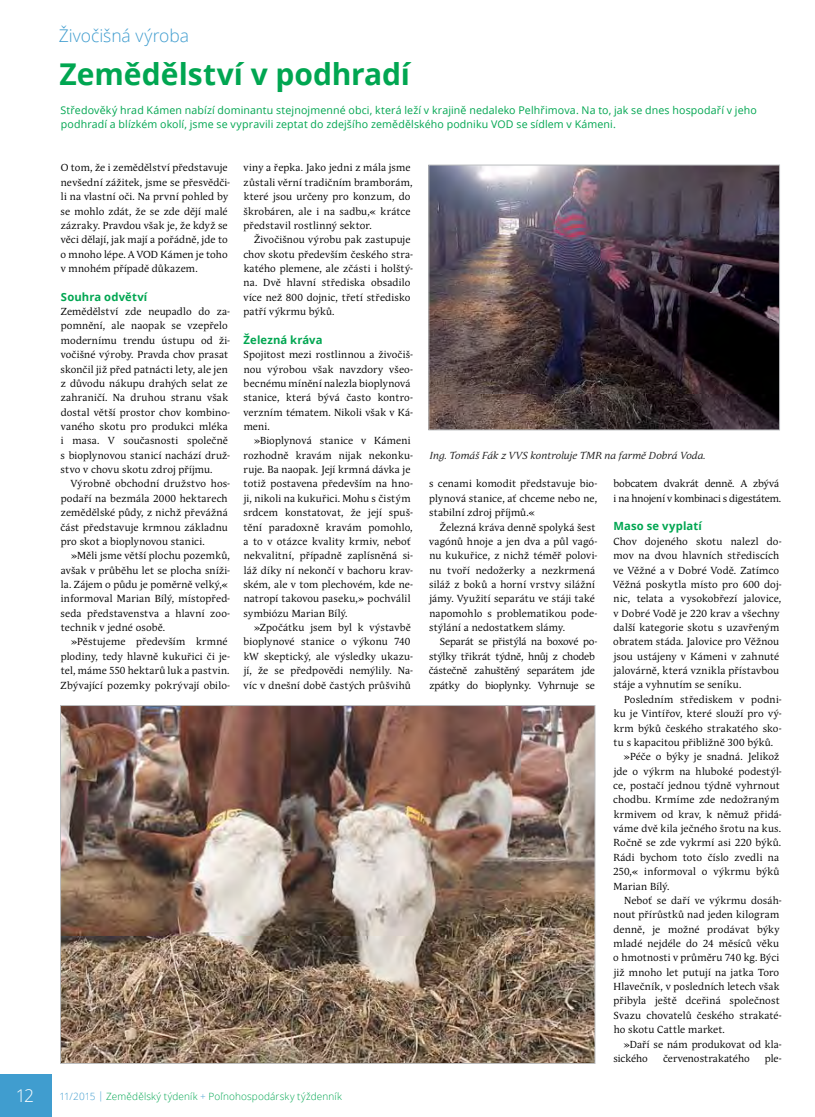
<style>
.page{position:relative;width:815px;height:1117px;background:#fff}
.page>*{position:absolute;margin:0;border:0;box-sizing:border-box;transform-origin:0 0}
.t1{font:700 30px "Open Sans";color:#00a651}
.t2{font:300 17.5px "Open Sans";letter-spacing:-.005em;color:#409dcf}
.t3{font:300 17.5px "Open Sans";color:#fff}
.t4{font:700 11.25px "Open Sans";letter-spacing:.015em;color:#00a651}
.t5{font:10.62px/14.4px "Open Sans";letter-spacing:.015em;color:#00a651}
.t6{font:10.12px/14.4px "Andulka Book Pro";letter-spacing:.015em;color:#000}
.t7{font:10.12px/14.4px "Andulka Book Pro";letter-spacing:-.01em;color:#000}
.t8{font:10.12px/14.4px "Andulka Book Pro";letter-spacing:-.015em;color:#000}
.t9{font:italic 10.12px "Andulka Book Pro";color:#222}
.t10{font:300 10px "Open Sans";letter-spacing:.015em;color:#00a651}
.s1{color:#409dcf}
</style>
<div class="page">
<div style="left:0;top:1074px;width:51px;height:42px;background:#409dcf"></div>
<img style="left:62px;top:707px;width:531px;height:354px">
<img style="left:431px;top:167px;width:347px;height:261px">
<div style="left:429px;top:165px;width:351px;height:265px;border:1px solid #bcbec0"></div>
<h2 class="t2" style="left:59px;top:24px;width:132px">Živočišná výroba</h2>
<h1 class="t1" style="left:59px;top:53px;width:352px">Zemědělství v podhradí</h1>
<p class="t5" style="left:61px;top:103px;width:698px">Středověký hrad Kámen nabízí dominantu stejnojmenné obci, která leží v krajině nedaleko Pelhřimova. Na to, jak se dnes hospodaří v jeho podhradí a blízkém okolí, jsme se vypravili zeptat do zdejšího zemědělského podniku VOD se sídlem v Kámeni.</p>
<p class="t6" style="left:61px;top:161px;width:171px">O tom, že i zemědělství představuje nevšední zážitek, jsme se přesvědči&shy;li na vlastní oči. Na první pohled by se mohlo zdát, že se zde dějí malé zázraky. Pravdou však je, že když se věci dělají, jak mají a pořádně, jde to o mnoho lépe. A VOD Kámen je toho v mnohém případě důkazem.</p>
<p class="t4" style="left:61px;top:288px;width:88px">Souhra odvětví</p>
<p class="t6" style="left:61px;top:304px;width:171px">Zemědělství zde neupadlo do za&shy;pomnění, ale naopak se vzepřelo modernímu trendu ústupu od ži&shy;vočišné výroby. Pravda chov prasat skončil již před patnácti lety, ale jen z důvodu nákupu drahých selat ze zahraničí. Na druhou stranu však dostal větší prostor chov kombino&shy;vaného skotu pro produkci mléka i masa. V současnosti společně s bioplynovou stanicí nachází druž&shy;stvo v chovu skotu zdroj příjmu.</p>
<p class="t6" style="left:60px;top:476px;width:171px;text-indent:11px">Výrobně obchodní družstvo hos&shy;podaří na bezmála 2000 hektarech zemědělské půdy, z nichž převážná část představuje krmnou základnu pro skot a bioplynovou stanici.</p>
<p class="t6" style="left:61px;top:548px;width:171px;text-indent:10px">»Měli jsme větší plochu pozemků, avšak v průběhu let se plocha sníži&shy;la. Zájem o půdu je poměrně velký,« informoval Marian Bílý, místopřed&shy;seda představenstva a hlavní zoo&shy;technik v jedné osobě.</p>
<p class="t6" style="left:61px;top:634px;width:171px;text-indent:10px">»Pěstujeme především krmné plodiny, tedy hlavně kukuřici či je&shy;tel, máme 550 hektarů luk a pastvin.<br>Zbývající pozemky pokrývají obilo-</p>
<p class="t6" style="left:243px;top:161px;width:171px">viny a řepka. Jako jedni z mála jsme zůstali věrní tradičním bramborám, které jsou určeny pro konzum, do škrobáren, ale i na sadbu,« krátce představil rostlinný sektor.</p>
<p class="t6" style="left:243px;top:232px;width:171px;text-indent:11px">Živočišnou výrobu pak zastupuje chov skotu především českého stra&shy;katého plemene, ale zčásti i holštý&shy;na. Dvě hlavní střediska obsadilo více než 800 dojnic, třetí středisko patří výkrmu býků.</p>
<p class="t4" style="left:244px;top:331px;width:80px">Železná kráva</p>
<p class="t6" style="left:243px;top:347px;width:171px">Spojitost mezi rostlinnou a živočiš&shy;nou výrobou však navzdory všeo&shy;becnému mínění nalezla bioplynová stanice, která bývá často kontro&shy;verzním tématem. Nikoli však v Ká&shy;meni.</p>
<p class="t6" style="left:243px;top:433px;width:171px;text-indent:10px">»Bioplynová stanice v Kámeni rozhodně kravám nijak nekonku&shy;ruje. Ba naopak. Její krmná dávka je totiž postavena především na hno&shy;ji, nikoli na kukuřici. Mohu s čistým srdcem konstatovat, že její spuš&shy;tění paradoxně kravám pomohlo, a to v otázce kvality krmiv, neboť nekvalitní, případně zaplísněná si&shy;láž díky ní nekončí v bachoru krav&shy;ském, ale v tom plechovém, kde ne&shy;natropí takovou paseku,» pochválil symbiózu Marian Bílý.</p>
<p class="t6" style="left:244px;top:620px;width:171px;text-indent:10px">»Zpočátku jsem byl k výstavbě bioplynové stanice o výkonu 740 kW skeptický, ale výsledky ukazu&shy;jí, že se předpovědi nemýlily. Na&shy;víc v dnešní době častých průšvihů</p>
<h2 class="t3" style="left:16px;top:1083px;width:20px">12</h2>
<p class="t10" style="left:59px;top:1088px;width:284px"><span class="s1">11/2015 |</span> Zemědělský týdeník <span class="s1">+</span> Poľnohospodársky týždenník</p>
<p class="t9" style="left:430px;top:449px;width:277px">Ing. Tomáš Fák z VVS kontroluje TMR na farmě Dobrá Voda.</p>
<p class="t6" style="left:429px;top:476px;width:170px;text-align:justify">s cenami komodit představuje bio&shy;plynová stanice, ať chceme nebo ne, stabilní zdroj příjmů.«</p>
<p class="t6" style="left:429px;top:519px;width:170px;text-indent:11px">Železná kráva denně spolyká šest vagónů hnoje a jen dva a půl vagó&shy;nu kukuřice, z nichž téměř polovi&shy;nu tvoří nedožerky a nezkrmená siláž z boků a horní vrstvy silážní jámy. Využití separátu ve stáji také napomohlo s problematikou pode&shy;stýlání a nedostatkem slámy.</p>
<p class="t7" style="left:429px;top:634px;width:170px;text-indent:11px">Separát se přistýlá na boxové po&shy;stýlky třikrát týdně, hnůj z chodeb částečně zahuštěný separátem jde zpátky do bioplynky. Vyhrnuje se</p>
<p class="t8" style="left:614px;top:476px;width:169px">bobcatem dvakrát denně. A zbývá i na hnojení v kombinaci s digestátem.</p>
<p class="t4" style="left:614px;top:518px;width:90px">Maso se vyplatí</p>
<p class="t6" style="left:613px;top:534px;width:170px">Chov dojeného skotu nalezl do&shy;mov na dvou hlavních střediscích ve Věžné a v Dobré Vodě. Zatímco<br>Věžná poskytla místo pro 600 doj&shy;nic, telata a vysokobřezí jalovice, v Dobré Vodě je 220 krav a všechny další kategorie skotu s uzavřeným obratem stáda. Jalovice pro Věžnou jsou ustájeny v Kámeni v zahnuté jalovárně, která vznikla přístavbou stáje a vyhnutím se seníku.</p>
<p class="t6" style="left:624px;top:692px;width:159px">Posledním střediskem v podni-</p>
<p class="t6" style="left:614px;top:706px;width:170px">ku je Vintířov, které slouží pro vý-</p>
<p class="t6" style="left:614px;top:720px;width:170px">krm býků českého strakatého sko-</p>
<p class="t6" style="left:614px;top:735px;width:161px">tu s kapacitou přibližně 300 býků.</p>
<p class="t6" style="left:624px;top:749px;width:157px">»Péče o býky je snadná. Jelikož</p>
<p class="t6" style="left:614px;top:763px;width:170px">jde o výkrm na hluboké podestýl-</p>
<p class="t6" style="left:613px;top:778px;width:168px">ce, postačí jednou týdně vyhrnout</p>
<p class="t6" style="left:613px;top:792px;width:167px">chodbu. Krmíme zde nedožraným</p>
<p class="t6" style="left:614px;top:806px;width:170px">krmivem od krav, k němuž přidá-</p>
<p class="t6" style="left:614px;top:821px;width:169px">váme dvě kila ječného šrotu na kus.</p>
<p class="t6" style="left:614px;top:835px;width:169px">Ročně se zde vykrmí asi 220 býků.</p>
<p class="t6" style="left:614px;top:849px;width:167px">Rádi bychom toto číslo zvedli na</p>
<p class="t6" style="left:613px;top:864px;width:168px">250,« informoval o výkrmu býků</p>
<p class="t6" style="left:614px;top:878px;width:57px">Marian Bílý.</p>
<p class="t6" style="left:624px;top:893px;width:159px">Neboť se daří ve výkrmu dosáh-</p>
<p class="t6" style="left:614px;top:907px;width:167px">nout přírůstků nad jeden kilogram</p>
<p class="t6" style="left:613px;top:921px;width:167px">denně, je možné prodávat býky</p>
<p class="t6" style="left:614px;top:936px;width:167px">mladé nejdéle do 24 měsíců věku</p>
<p class="t6" style="left:613px;top:950px;width:167px">o hmotnosti v průměru 740 kg. Býci</p>
<p class="t6" style="left:614px;top:964px;width:167px">již mnoho let putují na jatka Toro</p>
<p class="t6" style="left:614px;top:979px;width:167px">Hlavečník, v posledních letech však</p>
<p class="t6" style="left:614px;top:993px;width:168px">přibyla ještě dceřiná společnost</p>
<p class="t6" style="left:614px;top:1007px;width:170px">Svazu chovatelů českého strakaté-</p>
<p class="t6" style="left:614px;top:1022px;width:113px">ho skotu Cattle market.</p>
<p class="t6" style="left:624px;top:1036px;width:160px">»Daří se nám produkovat od kla-</p>
<p class="t6" style="left:613px;top:1050px;width:36px">sického</p>
<p class="t6" style="left:663px;top:1050px;width:88px">červenostrakatého</p>
<p class="t6" style="left:765px;top:1050px;width:18px">ple-</p>
</div>
